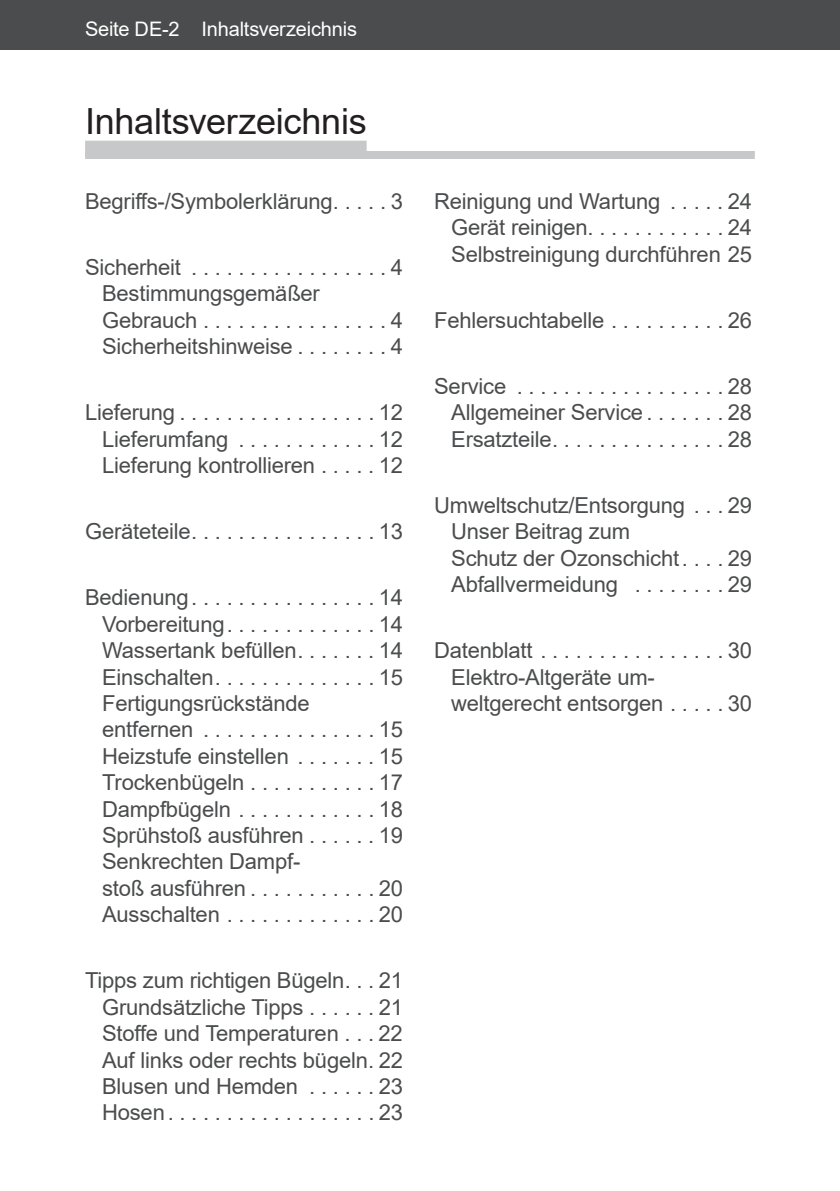
<style>
.page{position:relative;width:840px;height:1191px;background:#fff}
.page>*{position:absolute;margin:0;border:0;box-sizing:border-box;transform-origin:0 0}
.t1{font:36px "Arial";letter-spacing:-.01em;color:#231f20}
.t2{font:22px/26.4px "Arial";letter-spacing:-.01em;color:#4b4c4d}
.t3{font:20px "Arial";letter-spacing:-.01em;color:#fff}
</style>
<div class="page">
<div style="left:0;top:0;width:839px;height:50px;background:#4b4c4d"></div>
<div style="left:85px;top:141px;width:281px;height:16px;background:#c7c8ca"></div>
<div style="left:85px;top:151px;width:669px;height:8px;background:#c7c8ca"></div>
<p class="t3" style="left:85px;top:17px;width:273px">Seite DE-2 Inhaltsverzeichnis</p>
<h1 class="t1" style="left:85px;top:101px;width:283px">Inhaltsverzeichnis</h1>
<p class="t2" style="left:85px;top:188px;width:319px">Begriffs-/Symbolerklärung . . . . . 3</p>
<p class="t2" style="left:102px;top:254px;width:302px;text-indent:-17px">Sicherheit . . . . . . . . . . . . . . . . . 4<br>Bestimmungsgemäßer<br>Gebrauch . . . . . . . . . . . . . . . . 4<br>Sicherheitshinweise . . . . . . . . 4</p>
<p class="t2" style="left:102px;top:399px;width:302px;text-align:justify;text-indent:-17px">Lieferung . . . . . . . . . . . . . . . . . 12<br>Lieferumfang . . . . . . . . . . . . 12<br>Lieferung kontrollieren . . . . . 12</p>
<p class="t2" style="left:85px;top:518px;width:319px">Geräteteile . . . . . . . . . . . . . . . . 13</p>
<p class="t2" style="left:102px;top:584px;width:302px;text-indent:-17px">Bedienung . . . . . . . . . . . . . . . . 14<br>Vorbereitung . . . . . . . . . . . . . 14<br>Wassertank befüllen . . . . . . . 14<br>Einschalten . . . . . . . . . . . . . . 15<br>Fertigungsrückstände entfernen . . . . . . . . . . . . . . . 15<br>Heizstufe einstellen . . . . . . . 15<br>Trockenbügeln . . . . . . . . . . . 17<br>Dampfbügeln . . . . . . . . . . . . 18<br>Sprühstoß ausführen . . . . . . 19<br>Senkrechten Dampf-<br>stoß ausführen . . . . . . . . . . . 20<br>Ausschalten . . . . . . . . . . . . . 20</p>
<p class="t2" style="left:102px;top:967px;width:302px;text-align:justify;text-indent:-17px">Tipps zum richtigen Bügeln . . . 21<br>Grundsätzliche Tipps . . . . . . 21<br>Stoffe und Temperaturen . . . 22<br>Auf links oder rechts bügeln . 22<br>Blusen und Hemden . . . . . . 23<br>Hosen . . . . . . . . . . . . . . . . . . 23</p>
<p class="t2" style="left:451px;top:188px;width:302px;text-align:justify;text-indent:-17px">Reinigung und Wartung . . . . . 24<br>Gerät reinigen. . . . . . . . . . . . 24<br>Selbstreinigung durchführen 25</p>
<p class="t2" style="left:434px;top:307px;width:319px">Fehlersuchtabelle . . . . . . . . . . 26</p>
<p class="t2" style="left:451px;top:373px;width:302px;text-align:justify;text-indent:-17px">Service . . . . . . . . . . . . . . . . . . 28<br>Allgemeiner Service . . . . . . . 28<br>Ersatzteile . . . . . . . . . . . . . . . 28</p>
<p class="t2" style="left:451px;top:492px;width:302px;text-indent:-17px">Umweltschutz/Entsorgung . . . 29<br>Unser Beitrag zum<br>Schutz der Ozonschicht . . . . 29<br>Abfallvermeidung . . . . . . . . 29</p>
<p class="t2" style="left:451px;top:637px;width:302px;text-indent:-17px">Datenblatt . . . . . . . . . . . . . . . . 30<br>Elektro-Altgeräte um&shy;weltgerecht entsorgen . . . . . 30</p>
</div>
